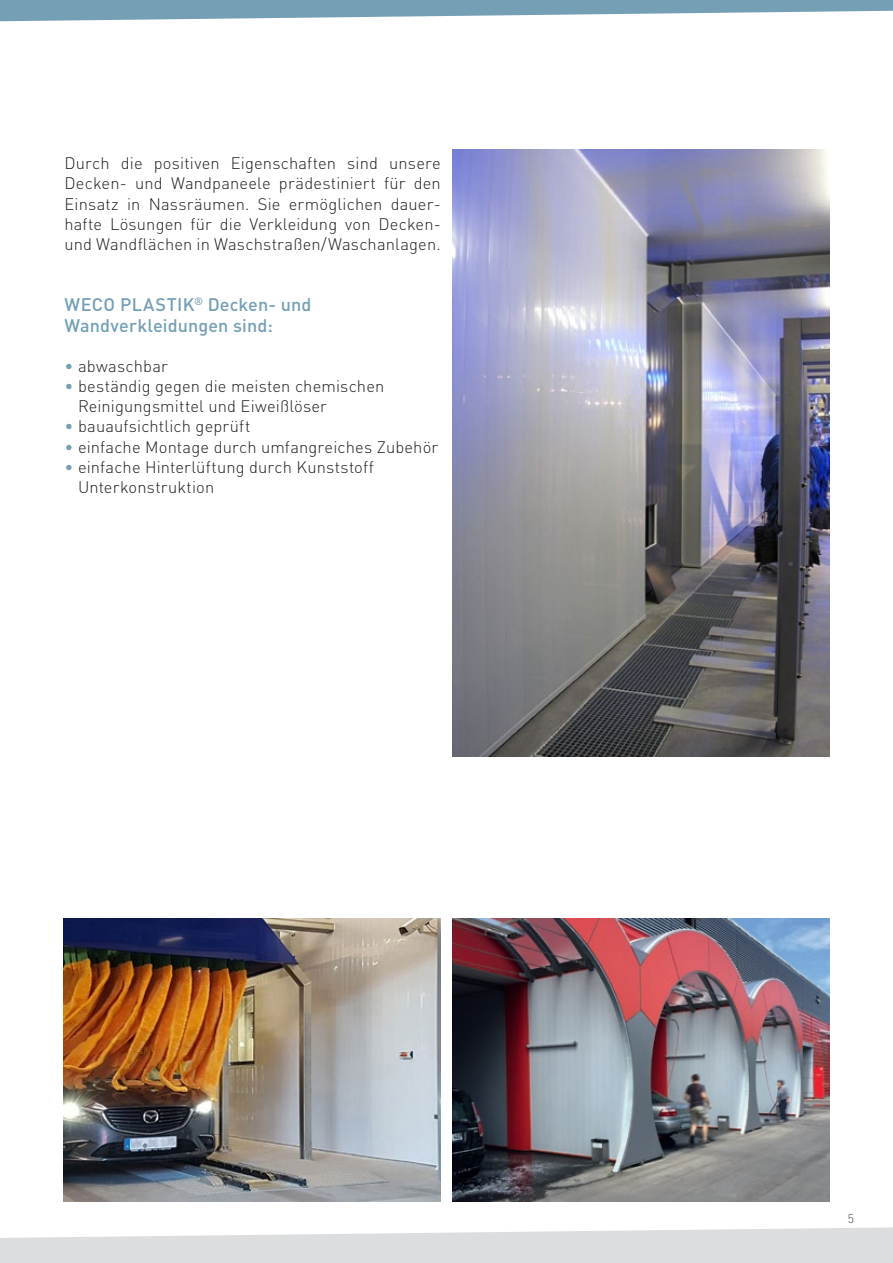
<style>
.page{position:relative;width:893px;height:1263px;background:#fff}
.page>*{position:absolute;margin:0;border:0;box-sizing:border-box;transform-origin:0 0}
.Head_Text_grün{font:500 18px/21px "DIN Pro";letter-spacing:.005em;color:#749fb4}
.Text{font:300 16.5px/20.2px "DIN Pro";letter-spacing:.01em;color:#231f20}
.t1{font:300 12px "DIN Pro";color:#3e3e3f}
.s1{color:#749fb4}
</style>
<div class="page">
<svg style="left:0;top:1227px;width:893px;height:36px"></svg>
<svg style="left:0;top:0;width:893px;height:22px"></svg>
<img style="left:453px;top:149px;width:376px;height:607px">
<img style="left:453px;top:918px;width:376px;height:284px">
<img style="left:64px;top:918px;width:377px;height:284px">
<p class="Text" style="left:64px;top:152px;width:378px;text-align:justify">Durch die positiven Eigenschaften sind unsere Decken- und Wandpaneele prädestiniert für den Einsatz in Nassräumen. Sie ermöglichen dauer&shy;hafte Lösungen für die Verkleidung von Decken&shy;und Wandflächen in Waschstraßen/Waschanlagen.</p>
<p class="Head_Text_grün" style="left:64px;top:293px;width:249px">WECO PLASTIK<sup>®</sup> Decken- und<br>Wandverkleidungen sind:</p>
<p class="Text" style="left:64px;top:355px;width:105px"><span class="s1">•</span> abwaschbar</p>
<p class="Text" style="left:78px;top:375px;width:308px;text-indent:-14px"><span class="s1">•</span> beständig gegen die meisten chemischen<br>Reinigungsmittel und Eiweißlöser</p>
<p class="Text" style="left:64px;top:416px;width:187px"><span class="s1">•</span> bauaufsichtlich geprüft</p>
<p class="Text" style="left:64px;top:436px;width:375px"><span class="s1">•</span> einfache Montage durch umfangreiches Zubehör</p>
<p class="Text" style="left:78px;top:456px;width:297px;text-indent:-14px"><span class="s1">•</span> einfache Hinterlüftung durch Kunststoff<br>Unterkonstruktion</p>
<p class="t1" style="left:848px;top:1211px;width:8px">5</p>
</div>
